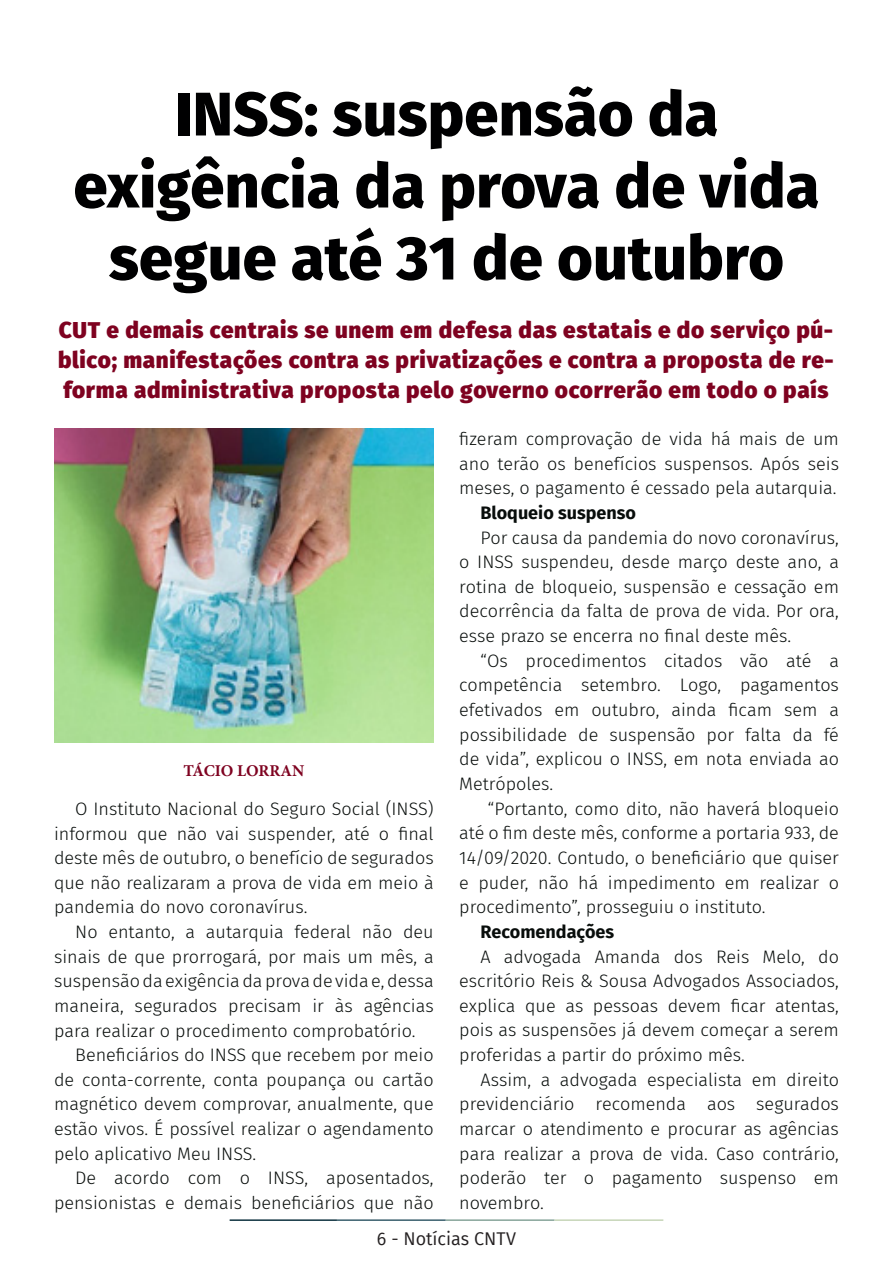
<style>
.page{position:relative;width:893px;height:1263px;background:#fff}
.page>*{position:absolute;margin:0;border:0;box-sizing:border-box;transform-origin:0 0}
.t1{font:800 61.5px/72px "Fira Sans";color:#000001;text-align:center}
.t2{font:800 22.5px/30px "Fira Sans";letter-spacing:.03em;color:#7e0220;text-align:justify}
.t3{font:300 18px/24.6px "Fira Sans";color:#080d0b;text-align:justify}
.t4{font:700 18px "Fira Sans";color:#080d0b}
.t5{font:18px "Fira Sans";color:#231f20}
.t6{font:700 16.5px "Minion Pro";color:#7e0220}
</style>
<div class="page">
<hr style="left:230px;top:1219px;width:107px;height:2px;background:#0e323f">
<hr style="left:337px;top:1219px;width:109px;height:2px;background:#3a5f6d">
<hr style="left:446px;top:1219px;width:109px;height:2px;background:#87a59a">
<hr style="left:555px;top:1219px;width:108px;height:2px;background:#c6d5b7">
<img style="left:54px;top:428px;width:380px;height:315px">
<p class="t1" style="left:73px;top:73px;width:747px">INSS: suspensão da exigência da prova de vida segue até 31 de outubro</p>
<p class="t2" style="left:58px;top:313px;width:777px">CUT e demais centrais se unem em defesa das estatais e do serviço pú&shy;blico; manifestações contra as privatizações e contra a proposta de re&shy;forma administrativa proposta pelo governo ocorrerão em todo o país</p>
<p class="t6" style="left:183px;top:759px;width:123px">TÁCIO LORRAN</p>
<p class="t3" style="left:54px;top:796px;width:381px;text-indent:21px">O Instituto Nacional do Seguro Social (INSS) informou que não vai suspender, até o final deste mês de outubro, o benefício de segurados que não realizaram a prova de vida em meio à pandemia do novo coronavírus.</p>
<p class="t3" style="left:54px;top:919px;width:381px;text-indent:21px">No entanto, a autarquia federal não deu sinais de que prorrogará, por mais um mês, a suspensão da exigência da prova de vida e, dessa maneira, segurados precisam ir às agências para realizar o procedimento comprobatório.</p>
<p class="t3" style="left:54px;top:1042px;width:381px;text-indent:21px">Beneficiários do INSS que recebem por meio de conta-corrente, conta poupança ou cartão magnético devem comprovar, anualmente, que estão vivos. É possível realizar o agendamento pelo aplicativo Meu INSS.</p>
<p class="t3" style="left:54px;top:1166px;width:381px;text-align:right">De acordo com o INSS, aposentados, pensionistas e demais beneficiários que não</p>
<p class="t3" style="left:459px;top:426px;width:381px">fizeram comprovação de vida há mais de um ano terão os benefícios suspensos. Após seis meses, o pagamento é cessado pela autarquia.</p>
<p class="t4" style="left:480px;top:497px;width:157px">Bloqueio suspenso</p>
<p class="t3" style="left:459px;top:525px;width:381px;text-indent:21px">Por causa da pandemia do novo coronavírus, o INSS suspendeu, desde março deste ano, a rotina de bloqueio, suspensão e cessação em decorrência da falta de prova de vida. Por ora, esse prazo se encerra no final deste mês.</p>
<p class="t3" style="left:459px;top:648px;width:381px;text-indent:21px">“Os procedimentos citados vão até a competência setembro. Logo, pagamentos efetivados em outubro, ainda ficam sem a possibilidade de suspensão por falta da fé de vida”, explicou o INSS, em nota enviada ao Metrópoles.</p>
<p class="t3" style="left:459px;top:796px;width:381px;text-indent:29px">“Portanto, como dito, não haverá bloqueio até o fim deste mês, conforme a portaria 933, de 14/09/2020. Contudo, o beneficiário que quiser e puder, não há impedimento em realizar o procedimento”, prosseguiu o instituto.</p>
<p class="t4" style="left:480px;top:916px;width:135px">Recomendações</p>
<p class="t3" style="left:459px;top:944px;width:381px;text-indent:21px">A advogada Amanda dos Reis Melo, do escritório Reis &amp; Sousa Advogados Associados, explica que as pessoas devem ficar atentas, pois as suspensões já devem começar a serem proferidas a partir do próximo mês.</p>
<p class="t3" style="left:459px;top:1067px;width:381px;text-indent:21px">Assim, a advogada especialista em direito previdenciário recomenda aos segurados marcar o atendimento e procurar as agências para realizar a prova de vida. Caso contrário, poderão ter o pagamento suspenso em novembro.</p>
<p class="t5" style="left:377px;top:1225px;width:140px">6 - Notícias CNTV</p>
</div>
